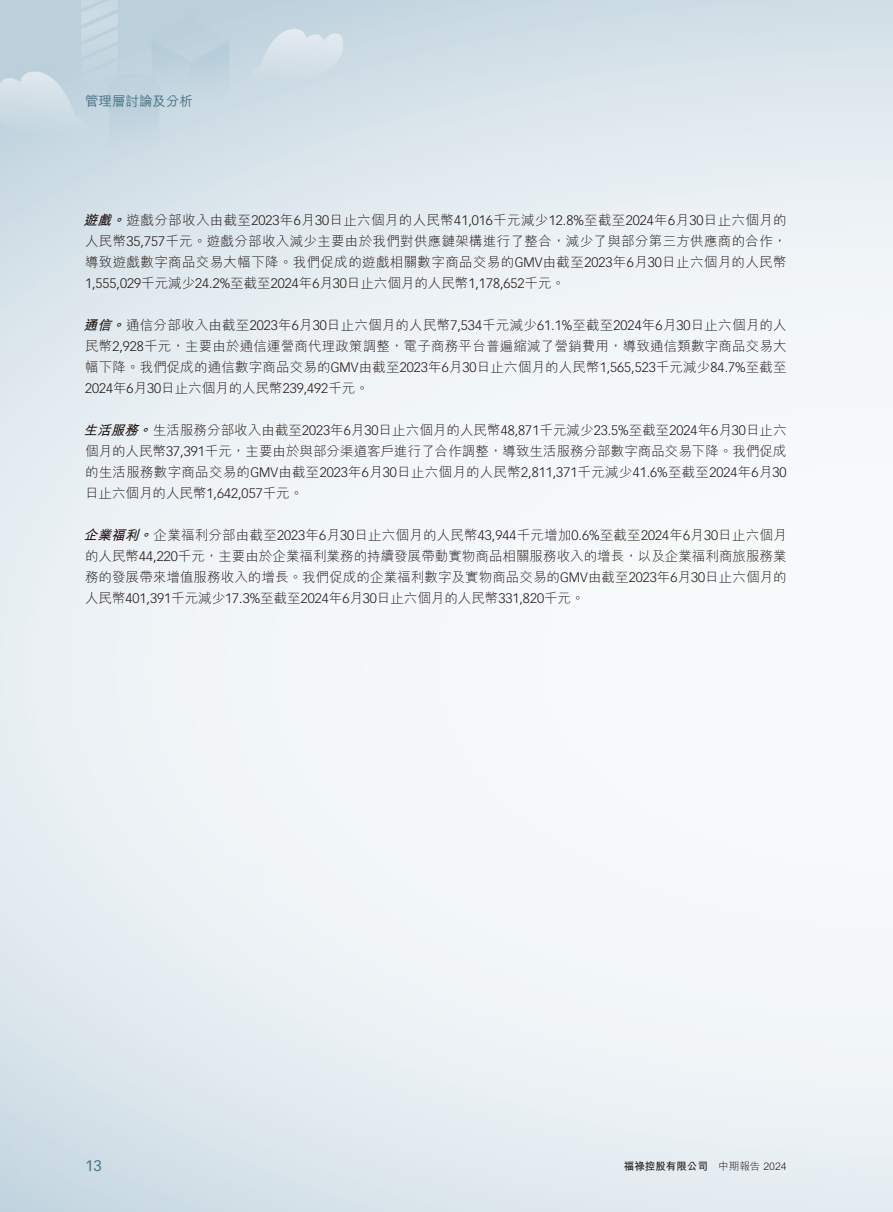
<style>
.page{position:relative;width:893px;height:1212px;background:#fff}
.page>*{position:absolute;margin:0;border:0;box-sizing:border-box;transform-origin:0 0}
.t1{font:15px "Vectora LT Std";color:#477485}
.t2{font:13.5px/21px "M Hei HK Light E Ten B5 H";letter-spacing:.01em;color:#231916;text-align:justify}
.t3{font:300 13.5px "Vectora LT Std";color:#231916}
.t4{font:13.5px "M Hei HK Medium E Ten B5 H";color:#477485}
.t5{font:10.5px "M Hei HK Bold E Ten B5 H";color:#231916}
.s1{font-family:"M Hei HK Bold E Ten B5 H";font-style:italic}
.s2{font-family:"Vectora LT Std";font-weight:300}
.s3{font-family:"M Hei HK Light E Ten B5 H";font-weight:400}
.s4{font-family:"M Hei HK Light E Ten B5 H"}
</style>
<div class="page">
<p class="t4" style="left:85px;top:95px;width:109px">管理層討論及分析</p>
<p class="t2" style="left:84px;top:211px;width:704px"><span class="s1">遊戲。</span>遊戲分部收入由截至<span class="s2">2023</span>年<span class="s2">6</span>月<span class="s2">30</span>日止六個月的人民幣<span class="s2">41,016</span>千元減少<span class="s2">12.8%</span>至截至<span class="s2">2024</span>年<span class="s2">6</span>月<span class="s2">30</span>日止六個月的人民幣<span class="s2">35,757</span>千元。遊戲分部收入減少主要由於我們對供應鏈架構進行了整合，減少了與部分第三方供應商的合作，導致遊戲數字商品交易大幅下降。我們促成的遊戲相關數字商品交易的<span class="s2">GMV</span>由截至<span class="s2">2023</span>年<span class="s2">6</span>月<span class="s2">30</span>日止六個月的人民幣</p>
<p class="t3" style="left:85px;top:276px;width:482px">1,555,029<span class="s3">千元減少</span>24.2%<span class="s3">至截至</span>2024<span class="s3">年</span>6<span class="s3">月</span>30<span class="s3">日止六個月的人民幣</span>1,178,652<span class="s3">千元。</span></p>
<p class="t2" style="left:84px;top:316px;width:704px"><span class="s1">通信。</span>通信分部收入由截至<span class="s2">2023</span>年<span class="s2">6</span>月<span class="s2">30</span>日止六個月的人民幣<span class="s2">7,534</span>千元減少<span class="s2">61.1%</span>至截至<span class="s2">2024</span>年<span class="s2">6</span>月<span class="s2">30</span>日止六個月的人民幣<span class="s2">2,928</span>千元，主要由於通信運營商代理政策調整，電子商務平台普遍縮減了營銷費用，導致通信類數字商品交易大幅下降。我們促成的通信數字商品交易的<span class="s2">GMV</span>由截至<span class="s2">2023</span>年<span class="s2">6</span>月<span class="s2">30</span>日止六個月的人民幣<span class="s2">1,565,523</span>千元減少<span class="s2">84.7%</span>至截至</p>
<p class="t3" style="left:85px;top:381px;width:285px">2024<span class="s3">年</span>6<span class="s3">月</span>30<span class="s3">日止六個月的人民幣</span>239,492<span class="s3">千元。</span></p>
<p class="t2" style="left:84px;top:421px;width:704px"><span class="s1">生活服務。</span>生活服務分部收入由截至<span class="s2">2023</span>年<span class="s2">6</span>月<span class="s2">30</span>日止六個月的人民幣<span class="s2">48,871</span>千元減少<span class="s2">23.5%</span>至截至<span class="s2">2024</span>年<span class="s2">6</span>月<span class="s2">30</span>日止六個月的人民幣<span class="s2">37,391</span>千元，主要由於與部分渠道客戶進行了合作調整，導致生活服務分部數字商品交易下降。我們促成的生活服務數字商品交易的<span class="s2">GMV</span>由截至<span class="s2">2023</span>年<span class="s2">6</span>月<span class="s2">30</span>日止六個月的人民幣<span class="s2">2,811,371</span>千元減少<span class="s2">41.6%</span>至截至<span class="s2">2024</span>年<span class="s2">6</span>月<span class="s2">30</span>日止六個月的人民幣<span class="s2">1,642,057</span>千元。</p>
<p class="t2" style="left:84px;top:526px;width:704px"><span class="s1">企業福利。</span>企業福利分部由截至<span class="s2">2023</span>年<span class="s2">6</span>月<span class="s2">30</span>日止六個月的人民幣<span class="s2">43,944</span>千元增加<span class="s2">0.6%</span>至截至<span class="s2">2024</span>年<span class="s2">6</span>月<span class="s2">30</span>日止六個月的人民幣<span class="s2">44,220</span>千元，主要由於企業福利業務的持續發展帶動實物商品相關服務收入的增長，以及企業福利商旅服務業務的發展帶來增值服務收入的增長。我們促成的企業福利數字及實物商品交易的<span class="s2">GMV</span>由截至<span class="s2">2023</span>年<span class="s2">6</span>月<span class="s2">30</span>日止六個月的</p>
<p class="t3" style="left:85px;top:591px;width:501px"><span class="s3">人民幣</span>401,391<span class="s3">千元減少</span>17.3%<span class="s3">至截至</span>2024<span class="s3">年</span>6<span class="s3">月</span>30<span class="s3">日止六個月的人民幣</span>331,820<span class="s3">千元。</span></p>
<p class="t1" style="left:85px;top:1159px;width:18px">13</p>
<p class="t5" style="left:624px;top:1162px;width:164px">福祿控股有限公司 <span class="s4">中期報告 2024</span></p>
</div>
